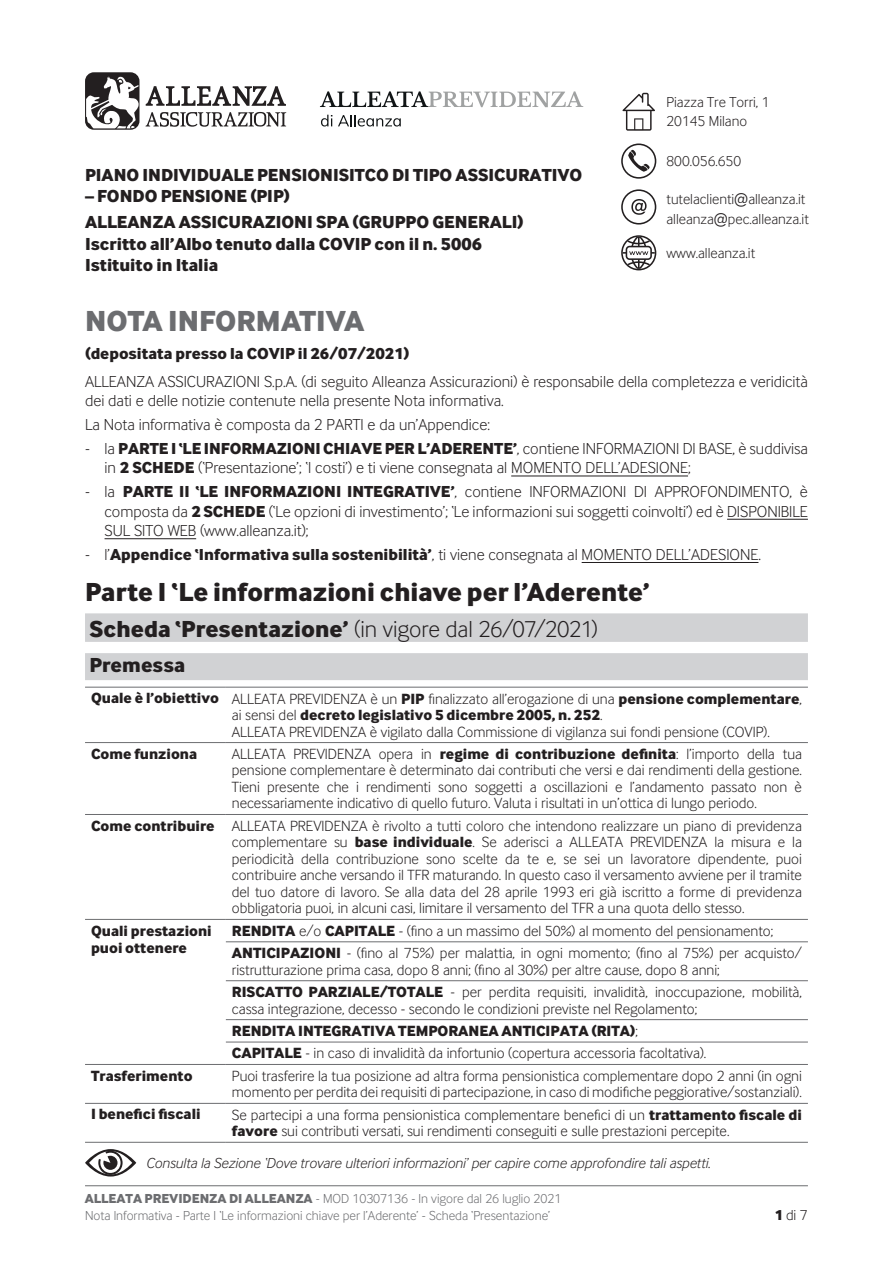
<style>
.page{position:relative;width:893px;height:1263px;background:#fff}
.page>*{position:absolute;margin:0;border:0;box-sizing:border-box;transform-origin:0 0}
.t1{font:700 30px "Inter Face Da Ma Lt";color:#6c6d70}
.t2{font:700 27px "Inter Face Da Ma Lt";color:#231f20}
.t3{font:24px "Inter Face Da Ma Lt";letter-spacing:-.005em;color:#231f20}
.t4{font:700 21px "Inter Face Da Ma Lt";letter-spacing:.005em;color:#231f20}
.t5{font:700 18px/25.8px "Inter Face Da Ma Lt";color:#231f20}
.t6{font:16.5px/19.5px "Inter Face Da Ma Lt";color:#231f20}
.t7{font:700 16.5px "Inter Face Da Ma Lt";color:#231f20}
.t8{font:15.3px/16.5px "Inter Face Da Ma Lt";color:#231f20}
.t9{font:700 15.3px/17.7px "Inter Face Da Ma Lt";color:#231f20}
.t10{font:15px/19.5px "Inter Face Da Ma Lt";color:#231f20}
.t11{font:italic 15px "Inter Face Da Ma Lt";color:#231f20}
.t12{font:13.5px "Inter Face Da Ma Lt";color:#6c6d70}
.s1{font-family:"Muli"}
.s2{font-weight:700}
</style>
<div class="page">
<hr style="left:85px;top:1185px;width:723px;height:1px;background:#6c6d70">
<svg style="left:85px;top:72px;width:54px;height:58px"></svg>
<svg style="left:86px;top:76px;width:53px;height:52px"></svg>
<svg style="left:146px;top:112px;width:140px;height:15px"></svg>
<svg style="left:146px;top:86px;width:140px;height:20px"></svg>
<svg style="left:622px;top:93px;width:33px;height:38px"></svg>
<svg style="left:622px;top:144px;width:34px;height:34px"></svg>
<div style="left:621px;top:143px;width:35px;height:36px;border:2px solid #231f20;border-radius:50%"></div>
<svg style="left:628px;top:150px;width:22px;height:22px"></svg>
<div style="left:621px;top:189px;width:35px;height:36px;border:2px solid #231f20;border-radius:50%"></div>
<svg style="left:631px;top:199px;width:16px;height:16px"></svg>
<div style="left:621px;top:235px;width:35px;height:35px;border:2px solid #231f20;border-radius:50%"></div>
<svg style="left:623px;top:237px;width:32px;height:32px"></svg>
<svg style="left:320px;top:91px;width:263px;height:16px"></svg>
<svg style="left:321px;top:115px;width:11px;height:11px"></svg>
<svg style="left:338px;top:115px;width:63px;height:11px"></svg>
<hr style="left:511px;top:475px;width:177px;height:1px;background:#231f20">
<hr style="left:727px;top:519px;width:81px;height:1px;background:#231f20">
<hr style="left:105px;top:538px;width:91px;height:1px;background:#231f20">
<hr style="left:582px;top:562px;width:176px;height:1px;background:#231f20">
<div style="left:85px;top:613px;width:723px;height:29px;background:#d1d2d4"></div>
<div style="left:85px;top:653px;width:723px;height:27px;background:#d1d2d4"></div>
<hr style="left:85px;top:687px;width:141px;height:1px;background:#6c6d70">
<hr style="left:226px;top:687px;width:582px;height:1px;background:#6c6d70">
<hr style="left:85px;top:742px;width:141px;height:1px;background:#6c6d70">
<hr style="left:226px;top:742px;width:582px;height:1px;background:#6c6d70">
<hr style="left:85px;top:814px;width:141px;height:1px;background:#6c6d70">
<hr style="left:226px;top:814px;width:582px;height:1px;background:#6c6d70">
<hr style="left:85px;top:919px;width:141px;height:1px;background:#6c6d70">
<hr style="left:226px;top:919px;width:582px;height:1px;background:#6c6d70">
<hr style="left:226px;top:941px;width:582px;height:1px;background:#6c6d70">
<hr style="left:226px;top:980px;width:582px;height:1px;background:#6c6d70">
<hr style="left:226px;top:1019px;width:582px;height:1px;background:#6c6d70">
<hr style="left:226px;top:1042px;width:582px;height:1px;background:#6c6d70">
<hr style="left:85px;top:1064px;width:141px;height:1px;background:#6c6d70">
<hr style="left:226px;top:1064px;width:582px;height:1px;background:#6c6d70">
<hr style="left:85px;top:1103px;width:141px;height:1px;background:#6c6d70">
<hr style="left:226px;top:1103px;width:582px;height:1px;background:#6c6d70">
<hr style="left:85px;top:1142px;width:141px;height:1px;background:#6c6d70">
<hr style="left:226px;top:1142px;width:582px;height:1px;background:#6c6d70">
<svg style="left:85px;top:1149px;width:51px;height:27px"></svg>
<p class="t10" style="left:666px;top:92px;width:105px">Piazza Tre Torri, 1<br>20145 Milano</p>
<p class="t10" style="left:666px;top:151px;width:76px">800.056.650</p>
<p class="t10" style="left:666px;top:190px;width:144px">tutelaclienti<span class="s1">@</span>alleanza.it alleanza<span class="s1">@</span>pec.alleanza.it</p>
<p class="t10" style="left:666px;top:243px;width:90px">www.alleanza.it</p>
<p class="t5" style="left:85px;top:161px;width:499px">PIANO INDIVIDUALE PENSIONISITCO DI TIPO ASSICURATIVO</p>
<p class="t5" style="left:85px;top:183px;width:440px">– FONDO PENSIONE (PIP)<br>ALLEANZA ASSICURAZIONI SPA (GRUPPO GENERALI)</p>
<p class="t5" style="left:85px;top:232px;width:399px;line-height:21.6px">Iscritto all’Albo tenuto dalla COVIP con il n. 5006<br>Istituito in Italia</p>
<h1 class="t1" style="left:85px;top:302px;width:281px">NOTA INFORMATIVA</h1>
<p class="t7" style="left:85px;top:343px;width:326px">(depositata presso la COVIP il 26/07/2021)</p>
<p class="t6" style="left:85px;top:371px;width:724px">ALLEANZA ASSICURAZIONI S.p.A. (di seguito Alleanza Assicurazioni) è responsabile della completezza e veridicità dei dati e delle notizie contenute nella presente Nota informativa.</p>
<p class="t6" style="left:85px;top:415px;width:406px">La Nota informativa è composta da 2 PARTI e da un’Appendice:</p>
<p class="t6" style="left:105px;top:438px;width:705px;text-indent:-20px">- la <span class="s2">PARTE I ‘LE INFORMAZIONI CHIAVE PER L’ADERENTE’</span>, contiene INFORMAZIONI DI BASE, è suddivisa in <span class="s2">2 SCHEDE</span> (‘Presentazione’; ‘I costi’) e ti viene consegnata al MOMENTO DELL’ADESIONE;</p>
<p class="t6" style="left:105px;top:482px;width:705px;text-align:justify;text-indent:-20px">- la <span class="s2">PARTE II ‘LE INFORMAZIONI INTEGRATIVE’</span>, contiene INFORMAZIONI DI APPROFONDIMENTO, è composta da <span class="s2">2 SCHEDE</span> (‘Le opzioni di investimento’; ‘Le informazioni sui soggetti coinvolti’) ed è DISPONIBILE SUL SITO WEB (www.alleanza.it);</p>
<p class="t6" style="left:85px;top:544px;width:678px">- l’<span class="s2">Appendice ‘Informativa sulla sostenibilità’</span>, ti viene consegnata al MOMENTO DELL’ADESIONE.</p>
<h2 class="t2" style="left:85px;top:575px;width:566px">Parte I ‘Le informazioni chiave per l’Aderente’</h2>
<h3 class="t3" style="left:90px;top:615px;width:510px"><span class="s2">Scheda ‘Presentazione’</span> (in vigore dal 26/07/2021)</h3>
<h3 class="t4" style="left:90px;top:652px;width:97px">Premessa</h3>
<p class="t8" style="left:232px;top:690px;width:572px;text-indent:-141px"><span class="s2">Quale è l’obiettivo</span> ALLEATA PREVIDENZA è un <span class="s2">PIP</span> finalizzato all’erogazione di una <span class="s2">pensione complementare</span>, ai sensi del <span class="s2">decreto legislativo 5 dicembre 2005, n. 252</span>.<br>ALLEATA PREVIDENZA è vigilato dalla Commissione di vigilanza sui fondi pensione (COVIP).</p>
<p class="t9" style="left:91px;top:744px;width:108px">Come funziona</p>
<p class="t8" style="left:232px;top:745px;width:572px;text-align:justify">ALLEATA PREVIDENZA opera in <span class="s2">regime di contribuzione definita</span>: l’importo della tua pensione complementare è determinato dai contributi che versi e dai rendimenti della gestione.<br>Tieni presente che i rendimenti sono soggetti a oscillazioni e l’andamento passato non è necessariamente indicativo di quello futuro. Valuta i risultati in un’ottica di lungo periodo.</p>
<p class="t8" style="left:232px;top:817px;width:572px;text-align:justify;text-indent:-141px"><span class="s2">Come contribuire</span> ALLEATA PREVIDENZA è rivolto a tutti coloro che intendono realizzare un piano di previdenza complementare su <span class="s2">base individuale</span>. Se aderisci a ALLEATA PREVIDENZA la misura e la periodicità della contribuzione sono scelte da te e, se sei un lavoratore dipendente, puoi contribuire anche versando il TFR maturando. In questo caso il versamento avviene per il tramite del tuo datore di lavoro. Se alla data del 28 aprile 1993 eri già iscritto a forme di previdenza obbligatoria puoi, in alcuni casi, limitare il versamento del TFR a una quota dello stesso.</p>
<p class="t9" style="left:91px;top:921px;width:122px">Quali prestazioni puoi ottenere</p>
<p class="t8" style="left:232px;top:919px;width:571px;line-height:22.4px"><span class="s2">RENDITA</span> e/o <span class="s2">CAPITALE</span> - (fino a un massimo del 50%) al momento del pensionamento;<br><span class="s2">ANTICIPAZIONI</span> - (fino al 75%) per malattia, in ogni momento; (fino al 75%) per acquisto/</p>
<p class="t8" style="left:232px;top:958px;width:572px;line-height:22.4px">ristrutturazione prima casa, dopo 8 anni; (fino al 30%) per altre cause, dopo 8 anni;<br><span class="s2">RISCATTO PARZIALE/TOTALE</span> - per perdita requisiti, invalidità, inoccupazione, mobilità,</p>
<p class="t8" style="left:232px;top:997px;width:476px;line-height:22.4px">cassa integrazione, decesso - secondo le condizioni previste nel Regolamento;<br><span class="s2">RENDITA INTEGRATIVA TEMPORANEA ANTICIPATA (RITA)</span>;<br><span class="s2">CAPITALE</span> - in caso di invalidità da infortunio (copertura accessoria facoltativa).</p>
<p class="t9" style="left:91px;top:1066px;width:103px">Trasferimento</p>
<p class="t8" style="left:232px;top:1067px;width:571px">Puoi trasferire la tua posizione ad altra forma pensionistica complementare dopo 2 anni (in ogni momento per perdita dei requisiti di partecipazione, in caso di modifiche peggiorative/sostanziali).</p>
<p class="t9" style="left:91px;top:1105px;width:111px">I benefici fiscali</p>
<p class="t8" style="left:232px;top:1106px;width:572px">Se partecipi a una forma pensionistica complementare benefici di un <span class="s2">trattamento fiscale di favore</span> sui contributi versati, sui rendimenti conseguiti e sulle prestazioni percepite.</p>
<p class="t11" style="left:147px;top:1154px;width:566px">Consulta la Sezione ‘Dove trovare ulteriori informazioni’ per capire come approfondire tali aspetti.</p>
<p class="t10" style="left:775px;top:1205px;width:34px"><span class="s2">1</span> di 7</p>
<p class="t12" style="left:85px;top:1190px;width:478px"><span class="s2">ALLEATA PREVIDENZA DI ALLEANZA</span> - MOD 10307136 - In vigore dal 26 luglio 2021</p>
<p class="t12" style="left:85px;top:1207px;width:467px">Nota Informativa - Parte I ‘Le informazioni chiave per l’Aderente’ - Scheda ‘Presentazione’</p>
</div>
